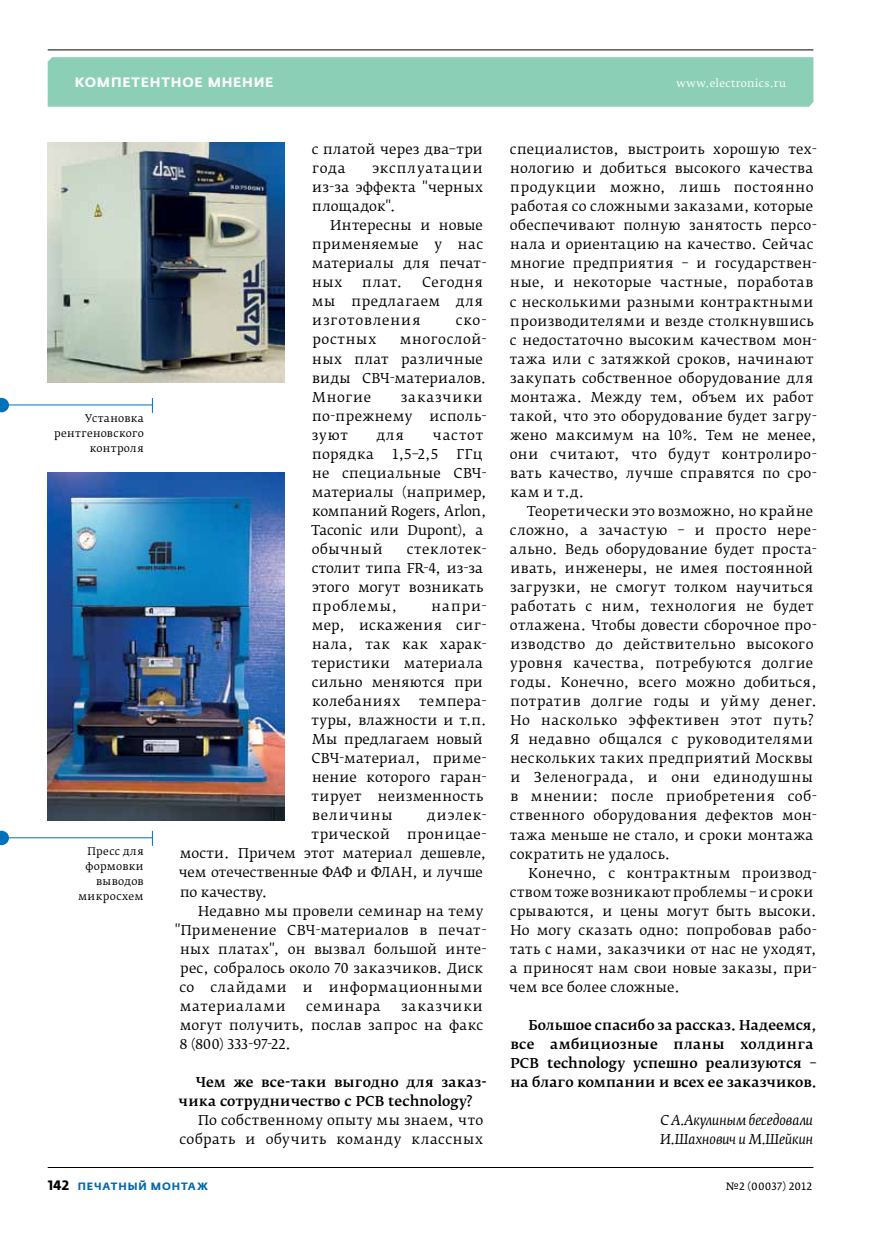
<style>
.page{position:relative;width:881px;height:1234px;background:#fff}
.page>*{position:absolute;margin:0;border:0;box-sizing:border-box;transform-origin:0 0}
.t1{font:13.5px/19px "Fedra Serif B Pro";letter-spacing:.025em;color:#000}
.t2{font:500 13.5px/19px "Fedra Serif B Pro";letter-spacing:.01em;color:#000}
.t3{font:13.5px/19px "Fedra Serif B Pro";letter-spacing:.005em;color:#000}
.t4{font:italic 13.5px/19px "Fedra Serif B Pro";color:#000}
.t5{font:13.5px "Fedra Serif B Pro";color:#000}
.t6{font:13.5px "Fedra Serif B Pro";letter-spacing:.05em;color:#000}
.t7{font:13.5px "Fedra Serif B Pro";letter-spacing:.045em;color:#000}
.t8{font:13.5px/19px "Fedra Serif B Pro";letter-spacing:.055em;color:#000}
.t9{font:700 13.5px "Fedra Sans Alt Pro";letter-spacing:.055em;color:#fff}
.t10{font:13.5px "Fedra Serif B Pro";letter-spacing:-.005em;color:#000}
.t11{font:10.5px/15px "Fedra Serif B Pro";letter-spacing:.03em;color:#000;text-align:right}
.t12{font:10.5px "Fedra Serif B Pro";letter-spacing:.03em;color:#fff}
.t13{font:700 10.5px "Fedra Sans Alt Pro";letter-spacing:.085em;color:#0068ac}
.t14{font:10.5px "Fedra Serif A Pro";letter-spacing:.03em;color:#000}
.s1{font-family:"Fedra Sans Pro";font-size:13.5px;color:#000}
</style>
<div class="page">
<div style="left:48px;top:57px;width:765px;height:50px;background:#8ccfb7"></div>
<hr style="left:48px;top:49px;width:765px;height:1px;background:#000">
<hr style="left:48px;top:1166px;width:765px;height:1px;background:#000">
<img style="left:48px;top:142px;width:237px;height:240px">
<img style="left:48px;top:472px;width:237px;height:348px">
<svg style="left:0;top:398px;width:9px;height:15px"></svg>
<svg style="left:152px;top:398px;width:1px;height:15px"></svg>
<hr style="left:7px;top:404px;width:145px;height:1px;background:#0072bc">
<svg style="left:0;top:830px;width:9px;height:16px"></svg>
<svg style="left:152px;top:830px;width:1px;height:15px"></svg>
<hr style="left:7px;top:837px;width:145px;height:1px;background:#0072bc">
<p class="t9" style="left:75px;top:74px;width:200px">Компетентное мнение</p>
<p class="t12" style="left:676px;top:77px;width:111px">www.electronics.ru</p>
<p class="t11" style="left:54px;top:411px;width:91px">Установка рентгеновского контроля</p>
<p class="t11" style="left:78px;top:843px;width:67px">Пресс для формовки выводов микросхем</p>
<p class="t1" style="left:311px;top:140px;width:173px">с платой через два–три года</p>
<p class="t1" style="left:312px;top:159px;width:172px;text-align:justify;text-indent:60px">эксплуатации из-за эффекта "черных площадок".</p>
<p class="t1" style="left:312px;top:216px;width:176px;text-indent:18px">Интересны и новые применяемые у нас материалы для печат&shy;ных</p>
<p class="t1" style="left:312px;top:273px;width:172px;text-align:justify;text-indent:110px">Сегодня мы предлагаем для изготовления</p>
<p class="t1" style="left:362px;top:273px;width:42px">плат.</p>
<p class="t1" style="left:455px;top:311px;width:32px">ско-</p>
<p class="t1" style="left:312px;top:330px;width:176px;text-indent:88px">многослой&shy;ных плат различные виды СВЧ-материалов.<br>Многие</p>
<p class="t6" style="left:312px;top:331px;width:65px">ростных</p>
<p class="t8" style="left:312px;top:387px;width:172px;text-indent:89px">заказчики по-прежнему</p>
<p class="t1" style="left:429px;top:406px;width:58px">исполь-</p>
<p class="t1" style="left:312px;top:425px;width:37px">зуют</p>
<p class="t1" style="left:376px;top:425px;width:29px">для</p>
<p class="t1" style="left:433px;top:425px;width:52px">частот</p>
<p class="t1" style="left:312px;top:444px;width:63px">порядка</p>
<p class="t1" style="left:392px;top:444px;width:47px">1,5–2,5</p>
<p class="t3" style="left:311px;top:444px;width:176px;text-indent:145px">ГГц не специальные СВЧ&shy;материалы (например, компаний Rogers, Arlon,<br>Taconic или Dupont), а обычный</p>
<p class="t1" style="left:311px;top:539px;width:176px;text-indent:95px">стеклотек&shy;столит типа FR-4, из-за этого могут возникать проблемы,</p>
<p class="t1" style="left:311px;top:596px;width:176px;text-indent:120px">напри&shy;мер, искажения сиг&shy;нала, так как харак&shy;теристики материала сильно меняются при колебаниях</p>
<p class="t1" style="left:311px;top:691px;width:176px;text-indent:107px">темпера&shy;туры, влажности и т.п.<br>Мы предлагаем новый<br>СВЧ-материал, приме&shy;нение которого гаран&shy;тирует неизменность величины</p>
<p class="t1" style="left:427px;top:806px;width:61px">диэлек-</p>
<p class="t1" style="left:311px;top:825px;width:176px">трической проницае-</p>
<p class="t1" style="left:180px;top:844px;width:308px">мости. Причем этот материал дешевле,</p>
<p class="t5" style="left:179px;top:864px;width:305px">чем отечественные ФАФ и ФЛАН, и лучше</p>
<p class="t10" style="left:180px;top:883px;width:89px">по качеству.</p>
<p class="t1" style="left:198px;top:901px;width:287px">Недавно мы провели семинар на тему</p>
<p class="t1" style="left:175px;top:920px;width:313px">"Применение СВЧ-материалов в печат-</p>
<p class="t1" style="left:180px;top:939px;width:308px">ных платах", он вызвал большой инте-</p>
<p class="t1" style="left:180px;top:958px;width:304px">рес, собралось около 70 заказчиков. Диск</p>
<p class="t7" style="left:179px;top:978px;width:305px">со слайдами и информационными</p>
<p class="t6" style="left:180px;top:997px;width:107px">материалами</p>
<p class="t6" style="left:306px;top:997px;width:76px">семинара</p>
<p class="t1" style="left:180px;top:996px;width:305px;text-align:justify;text-indent:221px">заказчики могут получить, послав запрос на факс 8 (800) 333-97-22.</p>
<p class="t2" style="left:178px;top:1072px;width:309px;text-indent:17px">Чем же все-таки выгодно для заказ&shy;чика сотрудничество с PCB technology?</p>
<p class="t1" style="left:179px;top:1110px;width:305px;text-align:right">По собственному опыту мы знаем, что собрать и обучить команду классных</p>
<p class="t1" style="left:509px;top:140px;width:308px">специалистов, выстроить хорошую тех&shy;нологию и добиться высокого качества продукции можно, лишь постоянно работая со сложными заказами, которые обеспечивают полную занятость персо&shy;нала и ориентацию на качество. Сейчас многие предприятия – и государствен&shy;ные, и некоторые частные, поработав с несколькими разными контрактными производителями и везде столкнувшись с недостаточно высоким качеством мон&shy;тажа или с затяжкой сроков, начинают закупать собственное оборудование для монтажа. Между тем, объем их работ такой, что это оборудование будет загру&shy;жено максимум на 10%. Тем не менее, они считают, что будут контролиро&shy;вать качество, лучше справятся по сро&shy;кам и т.д.</p>
<p class="t1" style="left:509px;top:501px;width:308px;text-indent:17px">Теоретически это возможно, но крайне сложно, а зачастую – и просто нере&shy;ально. Ведь оборудование будет проста&shy;ивать, инженеры, не имея постоянной загрузки, не смогут толком научиться работать с ним, технология не будет отлажена. Чтобы довести сборочное про&shy;изводство до действительно высокого уровня качества, потребуются долгие годы. Конечно, всего можно добиться, потратив долгие годы и уйму денег.<br>Но насколько эффективен этот путь?<br>Я недавно общался с руководителями нескольких таких предприятий Москвы и Зеленограда, и они единодушны в мнении: после приобретения соб&shy;ственного оборудования дефектов мон&shy;тажа меньше не стало, и сроки монтажа сократить не удалось.</p>
<p class="t1" style="left:509px;top:863px;width:309px;text-indent:19px">Конечно, с контрактным производ&shy;ством тоже возникают проблемы – и сроки срываются, и цены могут быть высоки.<br>Но могу сказать одно: попробовав рабо&shy;тать с нами, заказчики от нас не уходят, а приносят нам свои новые заказы, при&shy;чем все более сложные.</p>
<p class="t2" style="left:510px;top:1015px;width:308px;text-indent:18px">Большое спасибо за рассказ. Надеемся, все амбициозные планы холдинга PCB technology успешно реализуются – на благо компании и всех ее заказчиков.</p>
<p class="t4" style="left:660px;top:1110px;width:154px">С А.Акулиным беседовали<br>И.Шахнович и М.Шейкин</p>
<p class="t13" style="left:48px;top:1179px;width:162px"><span class="s1">142</span> печатный монтаж</p>
<p class="t14" style="left:725px;top:1179px;width:88px">№2 (00037) 2012</p>
</div>
